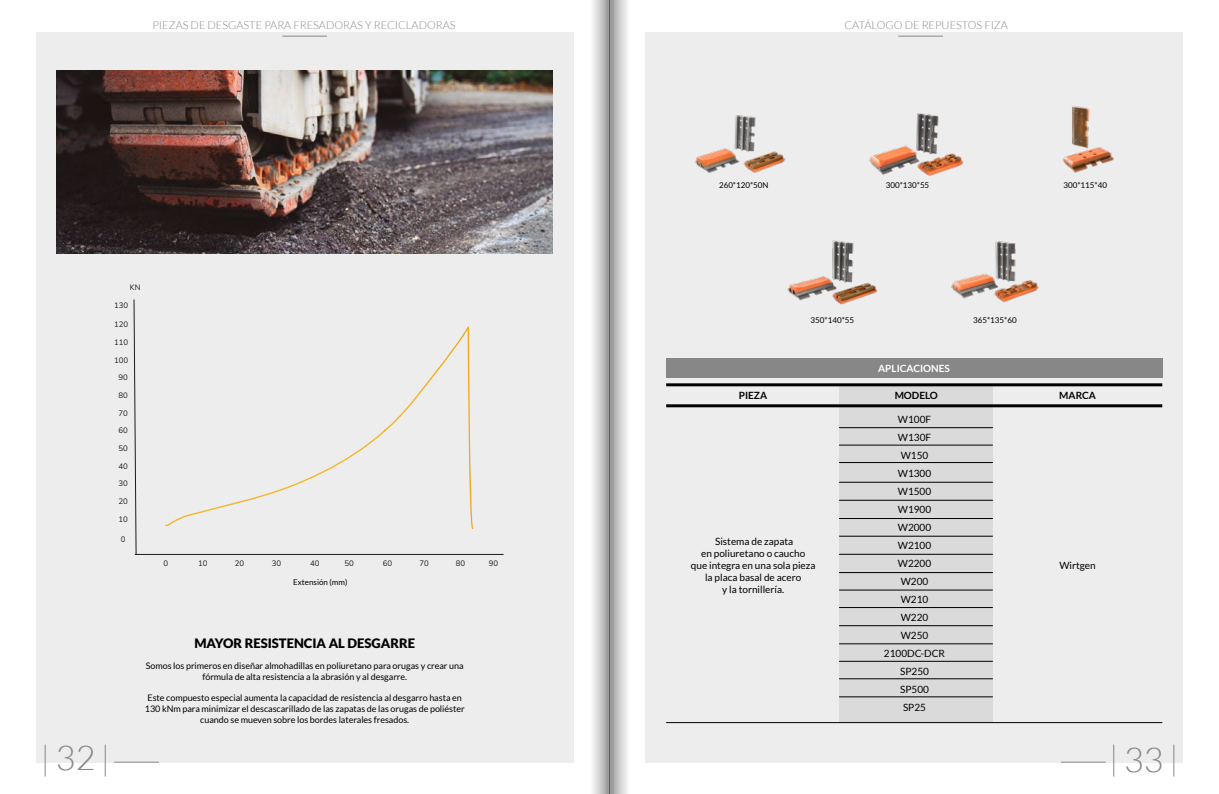
<style>
.page{position:relative;width:1219px;height:794px;background:#fff}
.page>*{position:absolute;margin:0;border:0;box-sizing:border-box;transform-origin:0 0}
.t1{font:300 34px "Lato";color:#878787}
.t2{font:900 13px "Lato";color:#000}
.t3{font:300 11px "Lato";color:#878787}
.t4{font:10px/18px "Lato";color:#000;text-align:center}
.t5{font:700 10px "Lato";color:#000}
.t6{font:700 10px "Lato";color:#fff}
.t7{font:9px/10.8px "Lato";letter-spacing:-.005em;color:#000;text-align:center}
.t8{font:8px "Lato";color:#000}
.t9{font:7.8px "Nunito";color:#1c1c1c}
</style>
<div class="page">
<div style="left:36px;top:32px;width:537px;height:730px;background:#ededed"></div>
<div style="left:646px;top:32px;width:537px;height:730px;background:#ededed"></div>
<hr style="left:898px;top:36px;width:45px;height:1px;background:#878787">
<hr style="left:114px;top:761px;width:45px;height:1px;background:#878787">
<hr style="left:1061px;top:761px;width:45px;height:1px;background:#878787">
<hr style="left:105px;top:744px;width:1px;height:32px;background:#878787">
<hr style="left:1173px;top:744px;width:1px;height:32px;background:#878787">
<hr style="left:45px;top:744px;width:1px;height:32px;background:#878787">
<hr style="left:1113px;top:744px;width:1px;height:32px;background:#878787">
<div style="left:587px;top:0;width:22px;height:794px;background:linear-gradient(to right,#fff,#a3a3a3)"></div>
<svg style="left:609px;top:0;width:19px;height:794px;background:#c1c1c1"></svg>
<img style="left:951px;top:241px;width:88px;height:61px">
<img style="left:787px;top:240px;width:91px;height:65px">
<img style="left:1062px;top:106px;width:52px;height:67px">
<img style="left:869px;top:113px;width:94px;height:62px">
<img style="left:695px;top:115px;width:91px;height:58px">
<img style="left:57px;top:71px;width:496px;height:182px">
<svg style="left:134px;top:299px;width:370px;height:256px"></svg>
<div style="left:666px;top:358px;width:496px;height:20px;background:#878787"></div>
<div style="left:840px;top:386px;width:153px;height:336px;background:#dadada"></div>
<hr style="left:666px;top:383px;width:496px;height:3px;background:#000">
<hr style="left:666px;top:722px;width:496px;height:1px;background:#000">
<hr style="left:666px;top:404px;width:496px;height:3px;background:#000">
<hr style="left:839px;top:643px;width:154px;height:1px;background:#000">
<hr style="left:839px;top:661px;width:154px;height:1px;background:#000">
<hr style="left:839px;top:678px;width:154px;height:1px;background:#000">
<hr style="left:839px;top:696px;width:154px;height:1px;background:#000">
<hr style="left:839px;top:625px;width:154px;height:1px;background:#000">
<hr style="left:839px;top:607px;width:154px;height:1px;background:#000">
<hr style="left:839px;top:589px;width:154px;height:1px;background:#000">
<hr style="left:839px;top:572px;width:154px;height:1px;background:#000">
<hr style="left:839px;top:554px;width:154px;height:1px;background:#000">
<hr style="left:839px;top:536px;width:154px;height:1px;background:#000">
<hr style="left:839px;top:518px;width:154px;height:1px;background:#000">
<hr style="left:839px;top:500px;width:154px;height:1px;background:#000">
<hr style="left:839px;top:482px;width:154px;height:1px;background:#000">
<hr style="left:839px;top:462px;width:154px;height:1px;background:#000">
<hr style="left:839px;top:427px;width:154px;height:1px;background:#000">
<hr style="left:839px;top:444px;width:154px;height:1px;background:#000">
<hr style="left:282px;top:36px;width:45px;height:1px;background:#878787">
<p class="t3" style="left:152px;top:19px;width:305px">PIEZAS DE DESGASTE PARA FRESADORAS Y RECICLADORAS</p>
<p class="t9" style="left:130px;top:282px;width:12px">KN</p>
<p class="t9" style="left:114px;top:300px;width:16px">130</p>
<p class="t9" style="left:114px;top:337px;width:16px">110</p>
<p class="t9" style="left:114px;top:355px;width:16px">100</p>
<p class="t9" style="left:118px;top:372px;width:11px">90</p>
<p class="t9" style="left:118px;top:390px;width:11px">80</p>
<p class="t9" style="left:118px;top:407px;width:11px">70</p>
<p class="t9" style="left:118px;top:425px;width:11px">60</p>
<p class="t9" style="left:118px;top:443px;width:11px">50</p>
<p class="t9" style="left:118px;top:460px;width:11px">40</p>
<p class="t9" style="left:118px;top:478px;width:11px">30</p>
<p class="t9" style="left:118px;top:496px;width:11px">20</p>
<p class="t9" style="left:118px;top:513px;width:11px">10</p>
<p class="t9" style="left:121px;top:534px;width:6px">0</p>
<p class="t9" style="left:114px;top:319px;width:16px">120</p>
<p class="t9" style="left:163px;top:557px;width:6px">0</p>
<p class="t9" style="left:198px;top:557px;width:11px">10</p>
<p class="t9" style="left:235px;top:557px;width:11px">20</p>
<p class="t9" style="left:272px;top:557px;width:11px">30</p>
<p class="t9" style="left:310px;top:557px;width:11px">40</p>
<p class="t9" style="left:345px;top:557px;width:11px">50</p>
<p class="t9" style="left:383px;top:557px;width:11px">60</p>
<p class="t9" style="left:419px;top:557px;width:11px">70</p>
<p class="t9" style="left:456px;top:557px;width:11px">80</p>
<p class="t9" style="left:489px;top:558px;width:11px">90</p>
<p class="t8" style="left:293px;top:578px;width:56px">Extensión (mm)</p>
<h2 class="t2" style="left:194px;top:636px;width:222px">MAYOR RESISTENCIA AL DESGARRE</h2>
<p class="t7" style="left:146px;top:660px;width:319px">Somos los primeros en diseñar almohadillas en poliuretano para orugas y crear una fórmula de alta resistencia a la abrasión y al desgarre.</p>
<p class="t7" style="left:145px;top:693px;width:321px">Este compuesto especial aumenta la capacidad de resistencia al desgarro hasta en<br>130 kNm para minimizar el descascarillado de las zapatas de las orugas de poliéster cuando se mueven sobre los bordes laterales fresados.</p>
<p class="t3" style="left:844px;top:19px;width:165px">CATÁLOGO DE REPUESTOS FIZA</p>
<p class="t8" style="left:719px;top:180px;width:51px">260*120*50N</p>
<p class="t8" style="left:886px;top:180px;width:45px">300*130*55</p>
<p class="t8" style="left:1063px;top:180px;width:45px">300*115*40</p>
<p class="t8" style="left:811px;top:315px;width:45px">350*140*55</p>
<p class="t8" style="left:973px;top:315px;width:45px">365*135*60</p>
<p class="t6" style="left:878px;top:362px;width:73px">APLICACIONES</p>
<p class="t5" style="left:739px;top:390px;width:30px">PIEZA</p>
<p class="t5" style="left:895px;top:390px;width:45px">MODELO</p>
<p class="t4" style="left:691px;top:535px;width:126px;line-height:12px">Sistema de zapata<br>en poliuretano o caucho<br>que integra en una sola pieza la placa basal de acero<br>y la tornillería.</p>
<p class="t4" style="left:884px;top:410px;width:63px">W100F<br>W130F<br>W150<br>W1300<br>W1500<br>W1900<br>W2000<br>W2100<br>W2200<br>W200<br>W210<br>W220<br>W250<br>2100DC-DCR<br>SP250<br>SP500<br>SP25</p>
<p class="t5" style="left:1059px;top:390px;width:38px">MARCA</p>
<p class="t4" style="left:1059px;top:556px;width:38px">Wirtgen</p>
<h1 class="t1" style="left:56px;top:740px;width:41px">32</h1>
<h1 class="t1" style="left:1124px;top:741px;width:41px">33</h1>
</div>
